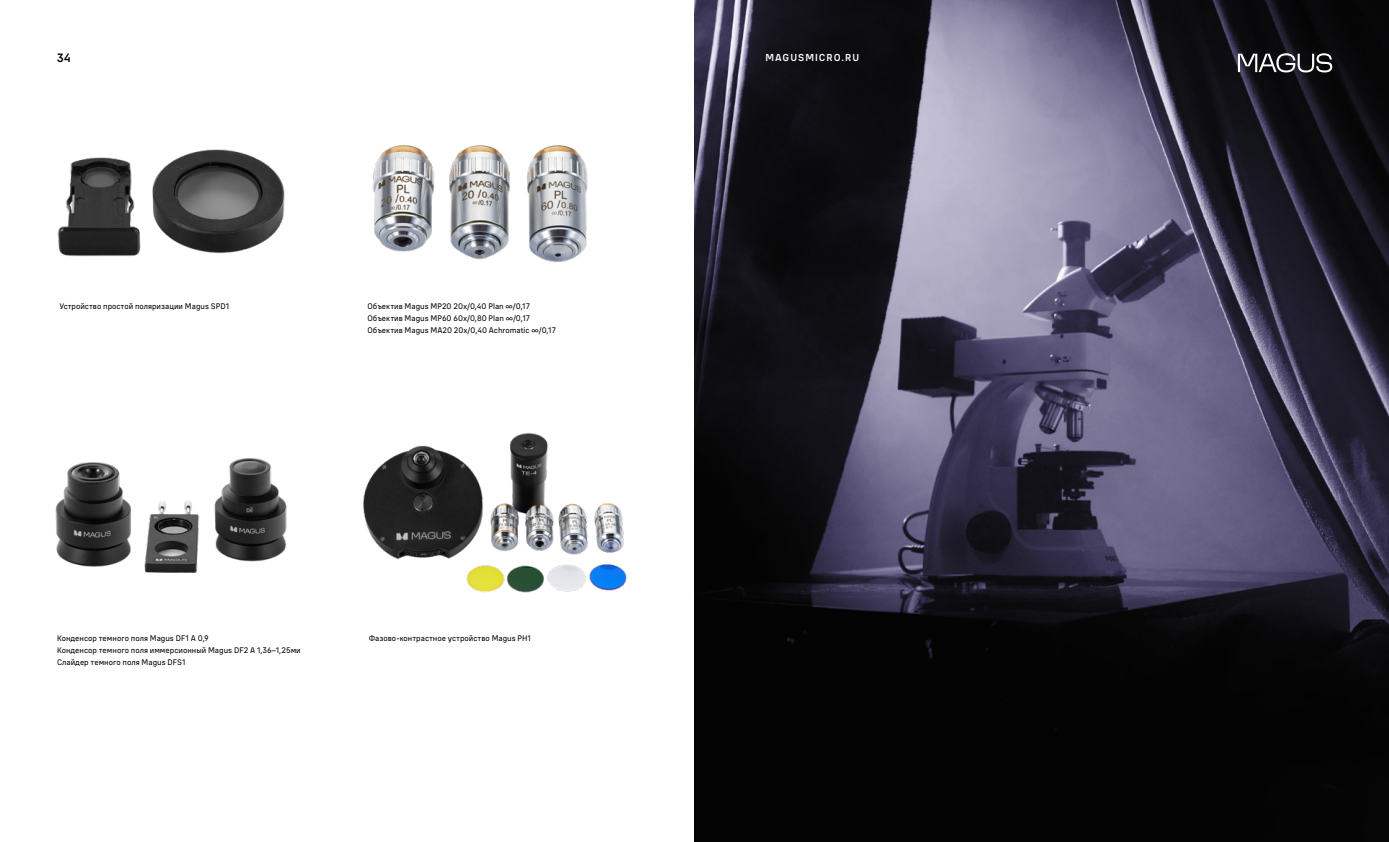
<style>
.page{position:relative;width:1389px;height:842px;background:#fff}
.page>*{position:absolute;margin:0;border:0;box-sizing:border-box;transform-origin:0 0}
.t1{font:500 12px "ALS Wagon";color:#000}
.t2{font:500 10px "ALS Wagon";letter-spacing:.1em;color:#fff}
.t3{font:8px/12px "ALS Wagon";color:#000}
</style>
<div class="page">
<img style="left:694px;top:0;width:695px;height:842px">
<img style="left:55px;top:462px;width:42px;height:105px">
<img style="left:97px;top:458px;width:190px;height:115px">
<img style="left:363px;top:433px;width:264px;height:160px">
<img style="left:57px;top:149px;width:228px;height:108px">
<svg style="left:1238px;top:53px;width:94px;height:19px"></svg>
<img style="left:372px;top:145px;width:216px;height:117px">
<h1 class="t1" style="left:57px;top:51px;width:16px">34</h1>
<p class="t2" style="left:765px;top:51px;width:95px">MAGUSMICRO.RU</p>
<p class="t3" style="left:59px;top:300px;width:171px">Устройство простой поляризации Magus SPD1</p>
<p class="t3" style="left:368px;top:300px;width:190px">Объектив Magus MP20 20х/0,40 Plan ∞/0,17<br>Объектив Magus MP60 60х/0,80 Plan ∞/0,17<br>Объектив Magus MA20 20х/0,40 Achromatic ∞/0,17</p>
<p class="t3" style="left:57px;top:632px;width:245px">Конденсор темного поля Magus DF1 A 0,9<br>Конденсор темного поля иммерсионный Magus DF2 A 1,36–1,25ми<br>Слайдер темного поля Magus DFS1</p>
<p class="t3" style="left:369px;top:632px;width:164px">Фазово-контрастное устройство Magus PH1</p>
</div>
